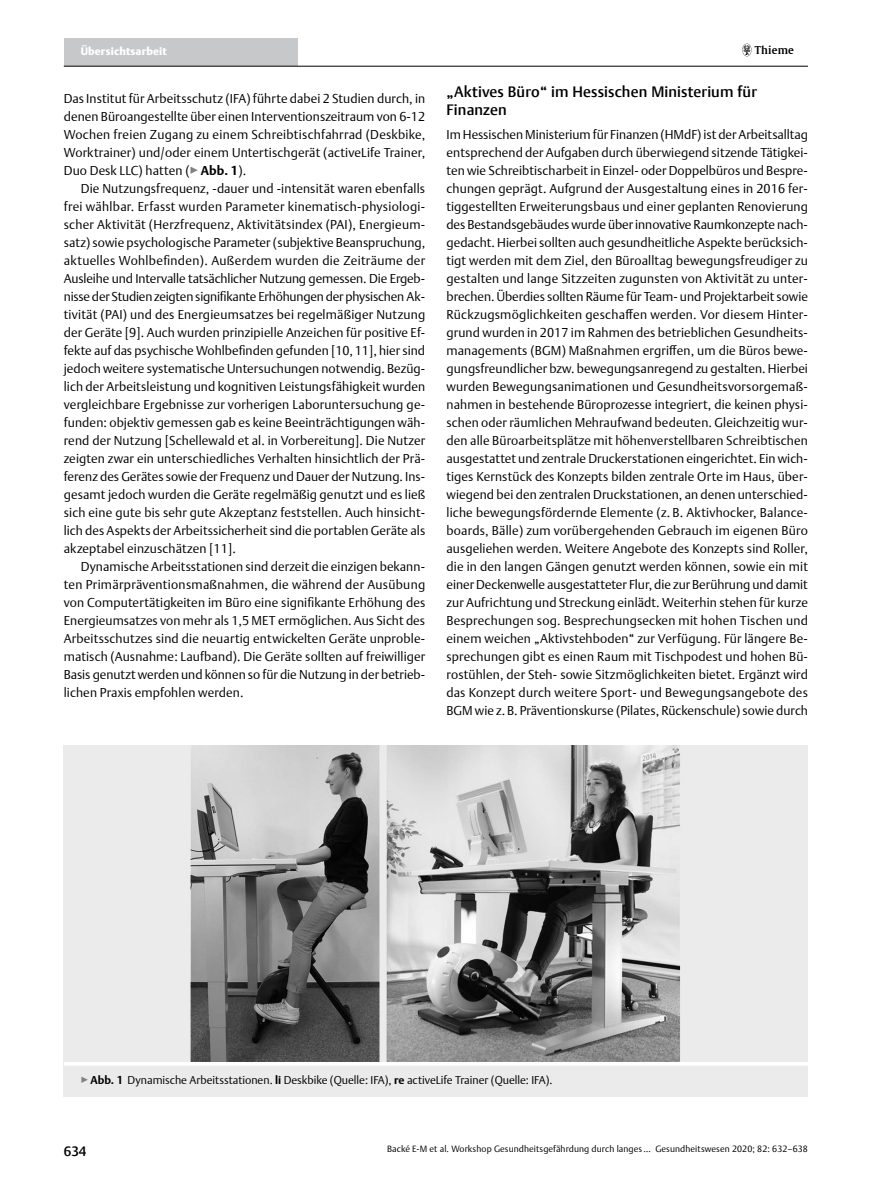
<style>
.page{position:relative;width:893px;height:1191px;background:#fff}
.page>*{position:absolute;margin:0;border:0;box-sizing:border-box;transform-origin:0 0}
.t1{font:500 15px/18px "Thieme Argo 2011";letter-spacing:.01em;color:#000}
.t2{font:500 13.5px "Thieme Argo 2011";color:#000}
.t3{font:300 12.75px/18px "Thieme Argo 2011";letter-spacing:.005em;color:#000;text-align:justify}
.t4{font:300 11.25px "Thieme Argo 2011";color:#000}
.t5{font:900 10.8px "Thieme Argo 2011";letter-spacing:.01em;color:#fff}
.t6{font:600 10.8px "Thieme Gulliver 2011";letter-spacing:.01em;color:#000}
.t7{font:300 9px "Thieme Argo 2011";letter-spacing:.01em;color:#000}
.s1{color:#808285}
.s2{font-weight:700}
</style>
<div class="page">
<div style="left:64px;top:38px;width:234px;height:28px;background:#c7c8ca"></div>
<hr style="left:64px;top:66px;width:744px;height:1px;background:#000">
<svg style="left:742px;top:44px;width:9px;height:12px"></svg>
<img style="left:64px;top:745px;width:744px;height:317px">
<div style="left:64px;top:1062px;width:744px;height:34px;background:#ebebec"></div>
<hr style="left:64px;top:1062px;width:744px;height:3px;background:#fff">
<p class="t5" style="left:81px;top:44px;width:88px">Übersichtsarbeit</p>
<p class="t6" style="left:755px;top:42px;width:40px">Thieme</p>
<p class="t3" style="left:64px;top:89px;width:363px">Das Institut für Arbeitsschutz (IFA) führte dabei 2 Studien durch, in denen Büroangestellte über einen Interventionszeitraum von 6-12<br>Wochen freien Zugang zu einem Schreibtischfahrrad (Deskbike, Worktrainer) und/oder einem Untertischgerät (activeLife Trainer, Duo Desk LLC) hatten (<span class="s1">▶</span><span class="s2">Abb. 1</span>).</p>
<p class="t3" style="left:64px;top:179px;width:363px;text-indent:17px">Die Nutzungsfrequenz, -dauer und -intensität waren ebenfalls frei wählbar. Erfasst wurden Parameter kinematisch-physiologi&shy;scher Aktivität (Herzfrequenz, Aktivitätsindex (PAI), Energieum&shy;satz) sowie psychologische Parameter (subjektive Beanspruchung, aktuelles Wohlbefinden). Außerdem wurden die Zeiträume der Ausleihe und Intervalle tatsächlicher Nutzung gemessen. Die Ergeb&shy;nisse der Studien zeigten signifikante Erhöhungen der physischen Ak&shy;tivität (PAI) und des Energieumsatzes bei regelmäßiger Nutzung der Geräte [9]. Auch wurden prinzipielle Anzeichen für positive Ef&shy;fekte auf das psychische Wohlbefinden gefunden [10,11], hier sind jedoch weitere systematische Untersuchungen notwendig. Bezüg&shy;lich der Arbeitsleistung und kognitiven Leistungsfähigkeit wurden vergleichbare Ergebnisse zur vorherigen Laboruntersuchung ge&shy;funden: objektiv gemessen gab es keine Beeinträchtigungen wäh&shy;rend der Nutzung [Schellewald et al. in Vorbereitung]. Die Nutzer zeigten zwar ein unterschiedliches Verhalten hinsichtlich der Prä&shy;ferenz des Gerätes sowie der Frequenz und Dauer der Nutzung. Ins&shy;gesamt jedoch wurden die Geräte regelmäßig genutzt und es ließ sich eine gute bis sehr gute Akzeptanz feststellen. Auch hinsicht&shy;lich des Aspekts der Arbeitssicherheit sind die portablen Geräte als akzeptabel einzuschätzen [11].</p>
<p class="t3" style="left:64px;top:557px;width:363px;text-indent:17px">Dynamische Arbeitsstationen sind derzeit die einzigen bekann&shy;ten Primärpräventionsmaßnahmen, die während der Ausübung von Computertätigkeiten im Büro eine signifikante Erhöhung des Energieumsatzes von mehr als 1,5 MET ermöglichen. Aus Sicht des Arbeitsschutzes sind die neuartig entwickelten Geräte unproble&shy;matisch (Ausnahme: Laufband). Die Geräte sollten auf freiwilliger Basis genutzt werden und können so für die Nutzung in der betrieb&shy;lichen Praxis empfohlen werden.</p>
<p class="t1" style="left:446px;top:82px;width:312px">„Aktives Büro“ im Hessischen Ministerium für<br>Finanzen</p>
<p class="t3" style="left:446px;top:125px;width:363px">Im Hessischen Ministerium für Finanzen (HMdF) ist der Arbeitsalltag entsprechend der Aufgaben durch überwiegend sitzende Tätigkei&shy;ten wie Schreibtischarbeit in Einzel- oder Doppelbüros und Bespre&shy;chungen geprägt. Aufgrund der Ausgestaltung eines in 2016 fer&shy;tiggestellten Erweiterungsbaus und einer geplanten Renovierung des Bestandsgebäudes wurde über innovative Raumkonzepte nach&shy;gedacht. Hierbei sollten auch gesundheitliche Aspekte berücksich&shy;tigt werden mit dem Ziel, den Büroalltag bewegungsfreudiger zu gestalten und lange Sitzzeiten zugunsten von Aktivität zu unter&shy;brechen. Überdies sollten Räume für Team- und Projektarbeit sowie Rückzugsmöglichkeiten geschaffen werden. Vor diesem Hinter&shy;grund wurden in 2017 im Rahmen des betrieblichen Gesundheits&shy;managements (BGM) Maßnahmen ergriffen, um die Büros bewe&shy;gungsfreundlicher bzw. bewegungsanregend zu gestalten. Hierbei wurden Bewegungsanimationen und Gesundheitsvorsorgemaß&shy;nahmen in bestehende Büroprozesse integriert, die keinen physi&shy;schen oder räumlichen Mehraufwand bedeuten. Gleichzeitig wur&shy;den alle Büroarbeitsplätze mit höhenverstellbaren Schreibtischen ausgestattet und zentrale Druckerstationen eingerichtet. Ein wich&shy;tiges Kernstück des Konzepts bilden zentrale Orte im Haus, über&shy;wiegend bei den zentralen Druckstationen, an denen unterschied&shy;liche bewegungsfördernde Elemente (z. B. Aktivhocker, Balance&shy;boards, Bälle) zum vorübergehenden Gebrauch im eigenen Büro ausgeliehen werden. Weitere Angebote des Konzepts sind Roller, die in den langen Gängen genutzt werden können, sowie ein mit einer Deckenwelle ausgestatteter Flur, die zur Berührung und damit zur Aufrichtung und Streckung einlädt. Weiterhin stehen für kurze Besprechungen sog. Besprechungsecken mit hohen Tischen und einem weichen „Aktivstehboden“ zur Verfügung. Für längere Be&shy;sprechungen gibt es einen Raum mit Tischpodest und hohen Bü&shy;rostühlen, der Steh- sowie Sitzmöglichkeiten bietet. Ergänzt wird das Konzept durch weitere Sport- und Bewegungsangebote des BGM wie z.B. Präventionskurse (Pilates, Rückenschule) sowie durch</p>
<p class="t4" style="left:81px;top:1072px;width:473px"><span class="s1">▶</span><span class="s2">Abb. 1</span> Dynamische Arbeitsstationen. <span class="s2">li</span> Deskbike (Quelle: IFA), <span class="s2">re</span> activeLife Trainer (Quelle: IFA).</p>
<p class="t2" style="left:64px;top:1142px;width:24px">634</p>
<p class="t7" style="left:387px;top:1143px;width:422px">Backé E-M et al. Workshop Gesundheitsgefährdung durch langes … Gesundheitswesen 2020; 82: 632–638</p>
</div>
